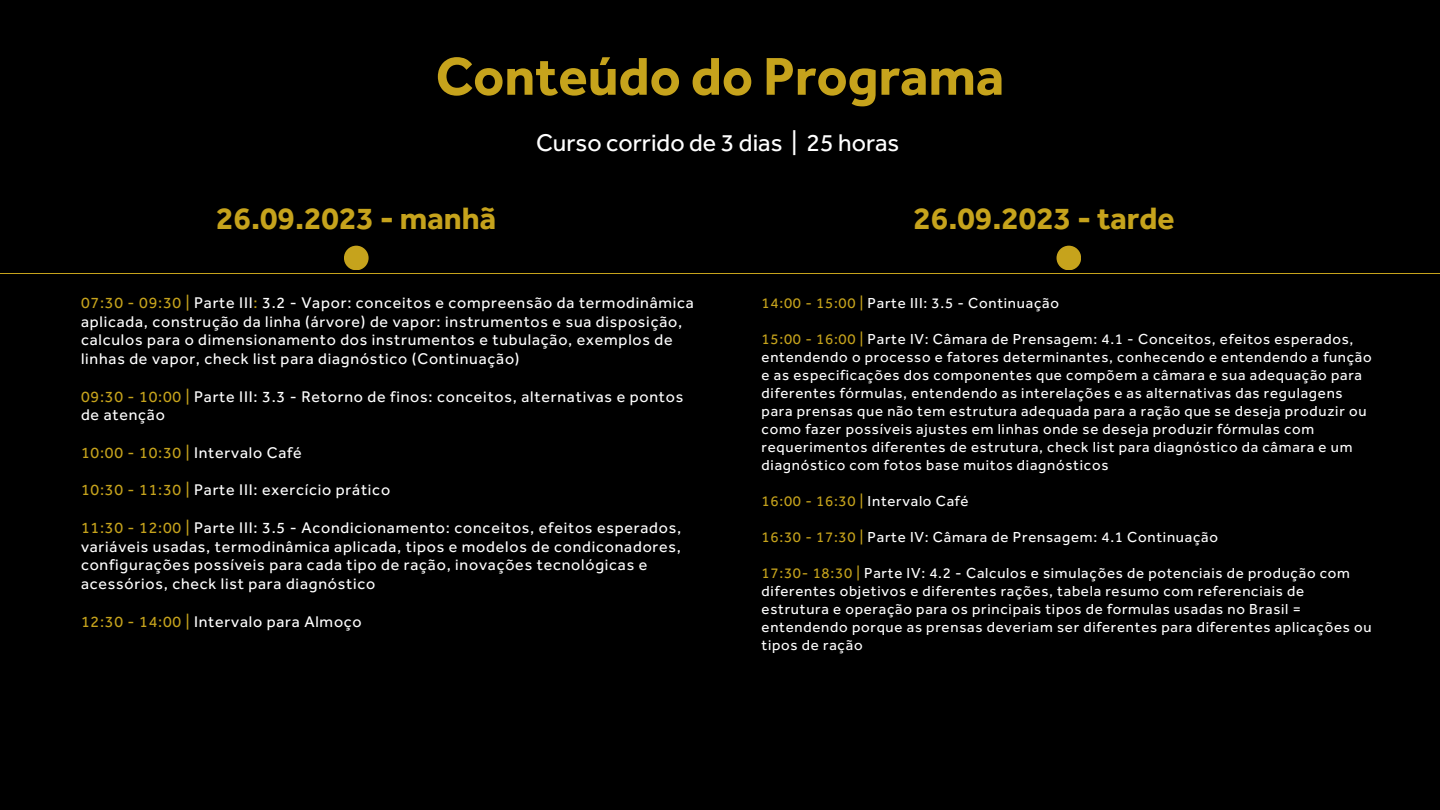
<style>
.page{position:relative;width:1440px;height:810px;background:#000}
.page>*{position:absolute;margin:0;border:0;box-sizing:border-box;transform-origin:0 0}
.t1{font:700 55px "Effra";color:#c6a31c}
.t2{font:700 32px "Effra";color:#c6a31c}
.t3{font:25px "Effra";color:#fff}
.t4{font:16px/18.8px "Effra";letter-spacing:.05em;color:#fff}
.t5{font:15px/18px "Effra";letter-spacing:.05em;color:#fff}
.s1{color:#c6a31c}
</style>
<div class="page">
<hr style="left:0;top:273px;width:1440px;height:1px;background:#c6a31c">
<div style="left:344px;top:246px;width:25px;height:24px;background:#c6a31c;border-radius:50%"></div>
<div style="left:1057px;top:246px;width:24px;height:24px;background:#c6a31c;border-radius:50%"></div>
<p class="t1" style="left:436px;top:43px;width:570px">Conteúdo do Programa</p>
<p class="t3" style="left:536px;top:127px;width:365px">Curso corrido de 3 dias | 25 horas</p>
<p class="t2" style="left:216px;top:199px;width:282px">26.09.2023 - manhã</p>
<p class="t4" style="left:81px;top:293px;width:614px"><span class="s1">07:30 - 09:30 |</span> Parte III<span class="s1">:</span> 3.2 - Vapor: conceitos e compreensão da termodinâmica aplicada, construção da linha (árvore) de vapor: instrumentos e sua disposição, calculos para o dimensionamento dos instrumentos e tubulação, exemplos de linhas de vapor, check list para diagnóstico (Continuação)</p>
<p class="t4" style="left:81px;top:387px;width:604px"><span class="s1">09:30 - 10:00 |</span> Parte III: 3.3 - Retorno de finos: conceitos, alternativas e pontos de atenção</p>
<p class="t4" style="left:81px;top:443px;width:222px"><span class="s1">10:00 - 10:30 |</span> Intervalo Café</p>
<p class="t4" style="left:81px;top:480px;width:311px"><span class="s1">10:30 - 11:30 |</span> Parte III: exercício prático</p>
<p class="t4" style="left:81px;top:518px;width:602px"><span class="s1">11:30 - 12:00 |</span> Parte III: 3.5 - Acondicionamento: conceitos, efeitos esperados, variáveis usadas, termodinâmica aplicada, tipos e modelos de condiconadores, configurações possíveis para cada tipo de ração, inovações tecnológicas e acessórios, check list para diagnóstico</p>
<p class="t4" style="left:81px;top:612px;width:282px"><span class="s1">12:30 - 14:00 |</span> Intervalo para Almoço</p>
<p class="t2" style="left:914px;top:199px;width:263px">26.09.2023 - tarde</p>
<p class="t5" style="left:762px;top:294px;width:299px"><span class="s1">14:00 - 15:00 |</span> Parte III: 3.5 - Continuação</p>
<p class="t5" style="left:762px;top:330px;width:612px"><span class="s1">15:00 - 16:00 |</span> Parte IV: Câmara de Prensagem: 4.1 - Conceitos, efeitos esperados, entendendo o processo e fatores determinantes, conhecendo e entendendo a função e as especificações dos componentes que compõem a câmara e sua adequação para diferentes fórmulas, entendendo as interelações e as alternativas das regulagens para prensas que não tem estrutura adequada para a ração que se deseja produzir ou como fazer possíveis ajustes em linhas onde se deseja produzir fórmulas com requerimentos diferentes de estrutura, check list para diagnóstico da câmara e um diagnóstico com fotos base muitos diagnósticos</p>
<p class="t5" style="left:762px;top:492px;width:209px"><span class="s1">16:00 - 16:30 |</span> Intervalo Café</p>
<p class="t5" style="left:762px;top:528px;width:458px"><span class="s1">16:30 - 17:30 |</span> Parte IV: Câmara de Prensagem: 4.1 Continuação</p>
<p class="t5" style="left:762px;top:564px;width:611px"><span class="s1">17:30- 18:30 |</span> Parte IV: 4.2 - Calculos e simulações de potenciais de produção com diferentes objetivos e diferentes rações, tabela resumo com referenciais de estrutura e operação para os principais tipos de formulas usadas no Brasil = entendendo porque as prensas deveriam ser diferentes para diferentes aplicações ou tipos de ração</p>
</div>
